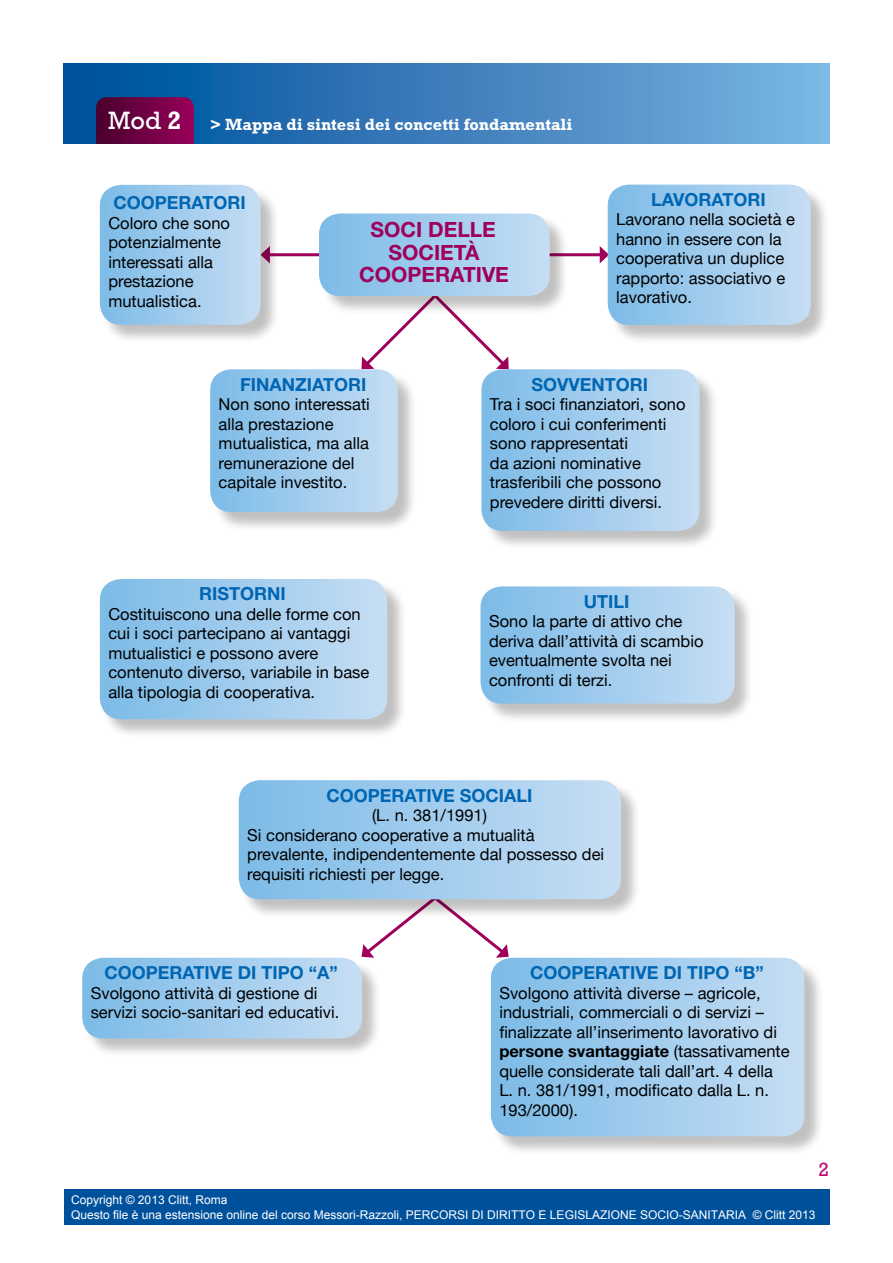
<style>
.page{position:relative;width:893px;height:1263px;background:#fff}
.page>*{position:absolute;margin:0;border:0;box-sizing:border-box;transform-origin:0 0}
.t1{font:700 21px/22.5px "Helvetica Neue LT Std";color:#9e005c;text-align:center}
.t2{font:19.5px "Rockwell Std";color:#c30074}
.t3{font:700 18px "Helvetica Neue LT Std";color:#0066b3}
.t4{font:16.5px/19.5px "Helvetica Neue";color:#000}
.t5{font:700 16.5px "Rockwell Std";color:#fff}
.t6{font:700 16.5px "Helvetica Neue LT Std";color:#000}
.t7{font:12px/15px "Arial";color:#fff}
.s1{font-weight:400;font-size:25.5px}
.s2{font-size:25.5px}
.s3{font-family:"Helvetica Neue";font-weight:400}
</style>
<div class="page">
<div style="left:64px;top:1189px;width:765px;height:36px;background:#00519c"></div>
<div style="left:64px;top:63px;width:765px;height:81px;background:linear-gradient(to right,#004c99,#7eb4e2)"></div>
<svg style="left:96px;top:97px;width:98px;height:47px;background:#6e0145"></svg>
<div style="left:609px;top:186px;width:221px;height:158px;background:#000;opacity:.25"></div>
<div style="left:483px;top:371px;width:236px;height:180px;background:#000;opacity:.25"></div>
<svg style="left:100px;top:185px;width:711px;height:346px"></svg>
<div style="left:101px;top:580px;width:306px;height:159px;background:#000;opacity:.25"></div>
<svg style="left:100px;top:579px;width:287px;height:140px;background:#a1cced"></svg>
<div style="left:482px;top:588px;width:273px;height:135px;background:#000;opacity:.25"></div>
<svg style="left:480px;top:586px;width:255px;height:118px;background:#a2cced"></svg>
<div style="left:240px;top:782px;width:401px;height:137px;background:#000;opacity:.25"></div>
<svg style="left:239px;top:780px;width:382px;height:119px;background:#a1cced"></svg>
<div style="left:492px;top:959px;width:332px;height:197px;background:#000;opacity:.25"></div>
<svg style="left:491px;top:958px;width:313px;height:178px;background:#a2cced"></svg>
<div style="left:84px;top:959px;width:298px;height:99px;background:#000;opacity:.25"></div>
<svg style="left:82px;top:893px;width:427px;height:145px"></svg>
<p class="t5" style="left:108px;top:114px;width:465px"><span class="s1">Mod</span> <span class="s2">2</span> &gt; Mappa di sintesi dei concetti fondamentali</p>
<p class="t3" style="left:113px;top:192px;width:134px">COOPERATORI</p>
<p class="t4" style="left:108px;top:214px;width:123px">Coloro che sono potenzialmente interessati alla prestazione mutualistica.</p>
<p class="t1" style="left:359px;top:218px;width:151px">SOCI DELLE<br>SOCIETÀ<br>COOPERATIVE</p>
<p class="t3" style="left:651px;top:188px;width:116px">LAVORATORI</p>
<p class="t4" style="left:616px;top:211px;width:180px">Lavorano nella società e hanno in essere con la cooperativa un duplice rapporto: associativo e lavorativo.</p>
<p class="t3" style="left:240px;top:373px;width:128px">FINANZIATORI</p>
<p class="t4" style="left:219px;top:395px;width:153px">Non sono interessati alla prestazione mutualistica, ma alla remunerazione del capitale investito.</p>
<p class="t3" style="left:199px;top:583px;width:88px">RISTORNI</p>
<p class="t4" style="left:108px;top:605px;width:262px">Costituiscono una delle forme con cui i soci partecipano ai vantaggi mutualistici e possono avere contenuto diverso, variabile in base alla tipologia di cooperativa.</p>
<p class="t3" style="left:531px;top:373px;width:118px">SOVVENTORI</p>
<p class="t4" style="left:490px;top:395px;width:197px">Tra i soci finanziatori, sono coloro i cui conferimenti sono rappresentati<br>da azioni nominative trasferibili che possono prevedere diritti diversi.</p>
<p class="t3" style="left:584px;top:590px;width:47px">UTILI</p>
<p class="t4" style="left:489px;top:613px;width:216px">Sono la parte di attivo che deriva dall’attività di scambio eventualmente svolta nei confronti di terzi.</p>
<p class="t3" style="left:327px;top:784px;width:207px">COOPERATIVE SOCIALI</p>
<p class="t4" style="left:247px;top:806px;width:358px;text-indent:125px">(L. n. 381/1991)<br>Si considerano cooperative a mutualità prevalente, indipendentemente dal possesso dei requisiti richiesti per legge.</p>
<p class="t3" style="left:105px;top:961px;width:235px">COOPERATIVE DI TIPO “A”</p>
<p class="t4" style="left:91px;top:984px;width:250px">Svolgono attività di gestione di servizi socio-sanitari ed educativi.</p>
<p class="t3" style="left:530px;top:961px;width:235px">COOPERATIVE DI TIPO “B”</p>
<p class="t4" style="left:499px;top:984px;width:279px">Svolgono attività diverse – agricole, industriali, commerciali o di servizi – finalizzate all’inserimento lavorativo di</p>
<p class="t6" style="left:499px;top:1041px;width:292px">persone svantaggiate <span class="s3">(tassativamente</span></p>
<p class="t4" style="left:499px;top:1062px;width:275px">quelle considerate tali dall’art. 4 della<br>L. n. 381/1991, modificato dalla L. n.<br>193/2000).</p>
<p class="t2" style="left:819px;top:1158px;width:12px">2</p>
<p class="t7" style="left:71px;top:1192px;width:746px">Copyright © 2013 Clitt, Roma<br>Questo file è una estensione online del corso Messori-Razzoli, PERCORSI DI DIRITTO E LEGISLAZIONE SOCIO-SANITARIA © Clitt 2013</p>
</div>
